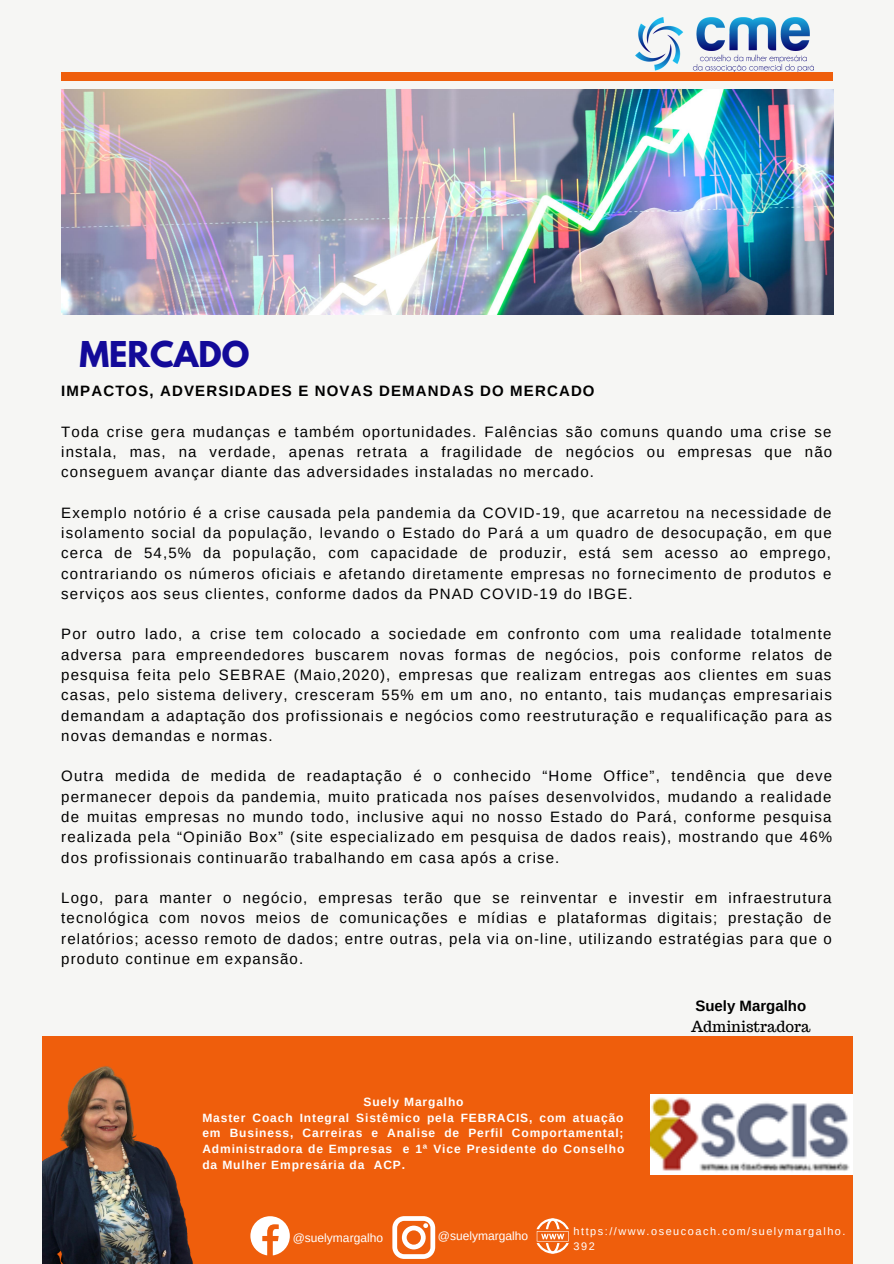
<style>
.page{position:relative;width:894px;height:1264px;background:#fff}
.page>*{position:absolute;margin:0;border:0;box-sizing:border-box;transform-origin:0 0}
.t1{font:700 31.5px "League Spartan";color:#130a99}
.t2{font:15px/20.2px "Arimo";letter-spacing:.075em;color:#000;text-align:justify}
.t3{font:700 15px "Arimo";letter-spacing:.075em;color:#000}
.t4{font:15px "Trocchi";color:#000}
.t5{font:700 15px "Arimo";color:#000}
.t6{font:700 12px/15.8px "Arimo";letter-spacing:.075em;color:#fff}
.t7{font:12px "Arimo";color:#fff}
.t8{font:10.95px/14.5px "Arimo";letter-spacing:.14em;color:#fff}
</style>
<div class="page">
<div style="left:0;top:0;width:893px;height:1263px;background:#f6f6f4"></div>
<div style="left:42px;top:1036px;width:810px;height:227px;background:#ef5e0c"></div>
<div style="left:61px;top:73px;width:772px;height:8px;background:#ef5e0c"></div>
<img style="left:61px;top:89px;width:772px;height:226px">
<img style="left:650px;top:1094px;width:201px;height:80px">
<svg style="left:392px;top:1216px;width:43px;height:42px"></svg>
<svg style="left:250px;top:1216px;width:40px;height:39px"></svg>
<svg style="left:536px;top:1218px;width:32px;height:35px"></svg>
<img style="left:42px;top:1066px;width:151px;height:197px">
<img style="left:635px;top:17px;width:178px;height:54px">
<h1 class="t1" style="left:79px;top:339px;width:172px">MERCADO</h1>
<p class="t3" style="left:61px;top:382px;width:534px">IMPACTOS, ADVERSIDADES E NOVAS DEMANDAS DO MERCADO</p>
<p class="t2" style="left:61px;top:421px;width:772px">Toda crise gera mudanças e também oportunidades. Falências são comuns quando uma crise se instala, mas, na verdade, apenas retrata a fragilidade de negócios ou empresas que não conseguem avançar diante das adversidades instaladas no mercado.</p>
<p class="t2" style="left:61px;top:502px;width:771px">Exemplo notório é a crise causada pela pandemia da COVID-19, que acarretou na necessidade de isolamento social da população, levando o Estado do Pará a um quadro de desocupação, em que cerca de 54,5% da população, com capacidade de produzir, está sem acesso ao emprego, contrariando os números oficiais e afetando diretamente empresas no fornecimento de produtos e serviços aos seus clientes, conforme dados da PNAD COVID-19 do IBGE.</p>
<p class="t2" style="left:61px;top:624px;width:772px">Por outro lado, a crise tem colocado a sociedade em confronto com uma realidade totalmente adversa para empreendedores buscarem novas formas de negócios, pois conforme relatos de pesquisa feita pelo SEBRAE (Maio,2020), empresas que realizam entregas aos clientes em suas casas, pelo sistema delivery, cresceram 55% em um ano, no entanto, tais mudanças empresariais demandam a adaptação dos profissionais e negócios como reestruturação e requalificação para as novas demandas e normas.</p>
<p class="t2" style="left:61px;top:766px;width:772px">Outra medida de medida de readaptação é o conhecido “Home Office”, tendência que deve permanecer depois da pandemia, muito praticada nos países desenvolvidos, mudando a realidade de muitas empresas no mundo todo, inclusive aqui no nosso Estado do Pará, conforme pesquisa realizada pela “Opinião Box” (site especializado em pesquisa de dados reais), mostrando que 46% dos profissionais continuarão trabalhando em casa após a crise.</p>
<p class="t2" style="left:61px;top:887px;width:771px">Logo, para manter o negócio, empresas terão que se reinventar e investir em infraestrutura tecnológica com novos meios de comunicações e mídias e plataformas digitais; prestação de relatórios; acesso remoto de dados; entre outras, pela via on-line, utilizando estratégias para que o produto continue em expansão.</p>
<p class="t6" style="left:202px;top:1093px;width:423px;text-indent:161px">Suely Margalho<br>Master Coach Integral Sistêmico pela FEBRACIS, com atuação em Business, Carreiras e Analise de Perfil Comportamental; Administradora de Empresas e 1ª Vice Presidente do Conselho da Mulher Empresária da ACP.</p>
<p class="t5" style="left:695px;top:997px;width:112px">Suely Margalho</p>
<p class="t4" style="left:690px;top:1016px;width:121px">Administradora</p>
<p class="t7" style="left:293px;top:1230px;width:92px">@suelymargalho</p>
<p class="t7" style="left:438px;top:1229px;width:92px">@suelymargalho</p>
<p class="t8" style="left:573px;top:1223px;width:273px">https://www.oseucoach.com/suelymargalho.<br>392</p>
</div>
